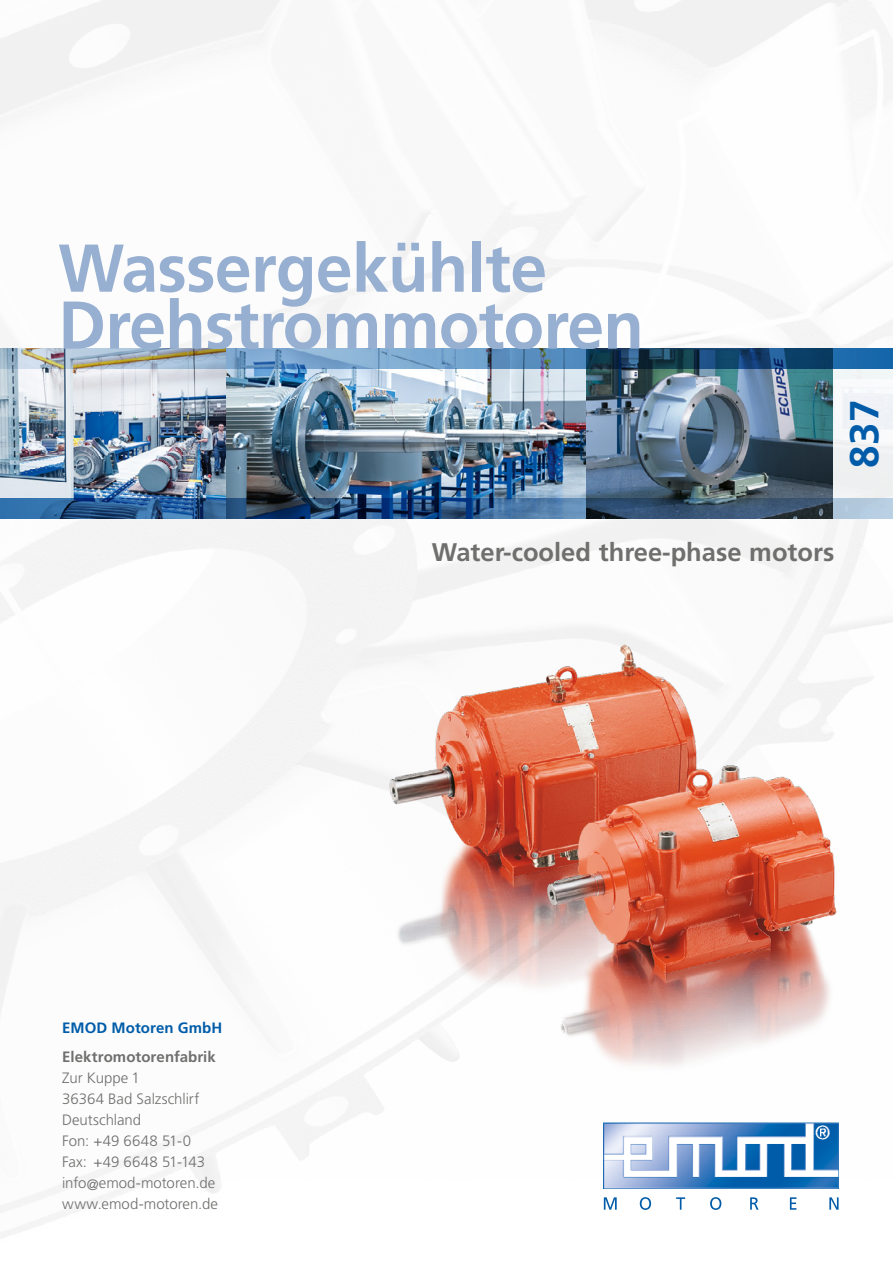
<style>
.page{position:relative;width:893px;height:1263px;background:#fff}
.page>*{position:absolute;margin:0;border:0;box-sizing:border-box;transform-origin:0 0}
.t1{font:700 67.5px/57px "Frutiger LT Std";letter-spacing:-.01em;color:#97afd1}
.t2{font:700 40.5px "Frutiger LT Std";color:#005ca9}
.t3{font:700 25.5px "Frutiger LT Std";color:#6f6f6e}
.t4{font:300 15px/21px "Frutiger LT Std";color:#6f6f6e}
.t5{font:700 15px "Frutiger LT Std";letter-spacing:.005em;color:#6f6f6e}
.t6{font:700 15px "Frutiger LT Std";letter-spacing:.005em;color:#005ca9}
</style>
<div class="page">
<img style="left:0;top:0;width:893px;height:1239px">
<img style="left:282px;top:594px;width:611px;height:641px">
<img style="left:604px;top:1123px;width:235px;height:65px">
<svg style="left:604px;top:1197px;width:13px;height:13px"></svg>
<svg style="left:640px;top:1197px;width:11px;height:13px"></svg>
<svg style="left:676px;top:1197px;width:9px;height:13px"></svg>
<svg style="left:710px;top:1197px;width:11px;height:13px"></svg>
<svg style="left:750px;top:1197px;width:8px;height:13px"></svg>
<svg style="left:790px;top:1197px;width:6px;height:13px"></svg>
<svg style="left:829px;top:1197px;width:10px;height:13px"></svg>
<img style="left:0;top:369px;width:834px;height:129px">
<div style="left:834px;top:349px;width:59px;height:170px;background:#f0f2f6"></div>
<svg style="left:0;top:498px;width:893px;height:21px;background:#375c84"></svg>
<img style="left:0;top:349px;width:893px;height:20px">
<h1 class="t1" style="left:58px;top:240px;width:587px">Wassergekühlte<br>Drehstrommotoren</h1>
<h2 class="t2" style="left:841px;top:467px;width:69px;rotate:-90deg">837</h2>
<h3 class="t3" style="left:432px;top:537px;width:404px">Water-cooled three-phase motors</h3>
<p class="t6" style="left:62px;top:1018px;width:162px">EMOD Motoren GmbH</p>
<p class="t5" style="left:62px;top:1048px;width:155px">Elektromotorenfabrik</p>
<p class="t4" style="left:62px;top:1068px;width:158px">Zur Kuppe 1<br>36364 Bad Salzschlirf<br>Deutschland<br>Fon: +49 6648 51-0<br>Fax: +49 6648 51-143 info@emod-motoren.de www.emod-motoren.de</p>
</div>
